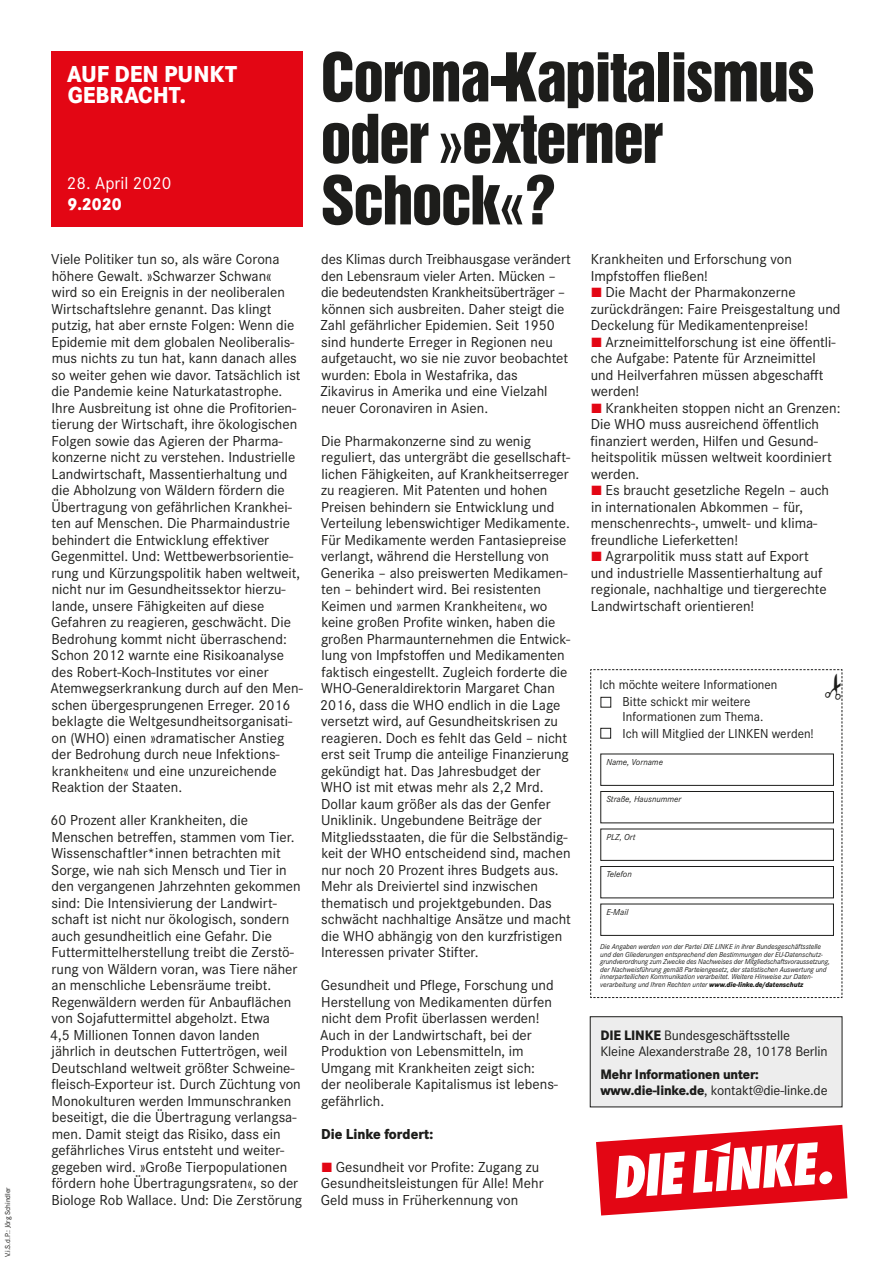
<style>
.page{position:relative;width:893px;height:1263px;background:#fff}
.page>*{position:absolute;margin:0;border:0;box-sizing:border-box;transform-origin:0 0}
.t1{font:61.5px/61.5px "Helvetica Inserat LT";letter-spacing:-.025em;color:#1d1d1b}
.t2{font:800 24px/21px "Corporate S";color:#fff;scale:.9 1}
.t3{font:18px "Corporate S";color:#fff}
.t4{font:800 18px "Corporate S";color:#fff;scale:.9 1}
.t5{font:15px/16.5px "Corporate S";color:#1d1d1b}
.t6{font:800 15px "Corporate S";color:#1d1d1b;scale:.9 1}
.t7{font:14.25px/16.5px "Corporate S";letter-spacing:-.01em;color:#1d1d1b}
.t8{font:800 14.25px/16.5px "Corporate S";letter-spacing:-.01em;color:#1d1d1b;scale:.9 1}
.t9{font:13.5px/17.2px "Corporate S";color:#1d1d1b;text-align:center}
.t10{font:italic 9px "Corporate S";color:#1d1d1b}
.t11{font:italic 7.5px/7.5px "Corporate S";letter-spacing:-.01em;color:#1d1d1b}
.t12{font:7.5px "Corporate S";letter-spacing:-.01em;color:#1d1d1b}
.s1{font-family:"Corporate S";font-weight:600}
.s2{color:#e30614}
.s3{font-weight:800}
.s4{font-weight:400}
</style>
<div class="page">
<div style="left:51px;top:51px;width:252px;height:175px;background:#e30614"></div>
<svg style="left:596px;top:1125px;width:251px;height:90px"></svg>
<div style="left:590px;top:1017px;width:252px;height:90px;background:#ededed"></div>
<div style="left:590px;top:1016px;width:252px;height:91px;border:1px solid #1d1d1b"></div>
<svg style="left:590px;top:669px;width:253px;height:329px"></svg>
<p class="t12" style="left:4px;top:1257px;width:72px;rotate:-90deg">V.i.S.d.P.: Jörg Schindler</p>
<h2 class="t2" style="left:67px;top:64px;width:190px">AUF DEN PUNKT<br>GEBRACHT.</h2>
<p class="t3" style="left:67px;top:173px;width:106px">28. April 2020</p>
<p class="t4" style="left:67px;top:193px;width:62px">9.2020</p>
<p class="t5" style="left:51px;top:251px;width:254px">Viele Politiker tun so, als wäre Corona höhere Gewalt. »Schwarzer Schwan«<br>wird so ein Ereignis in der neoliberalen Wirtschaftslehre genannt. Das klingt putzig, hat aber ernste Folgen: Wenn die Epidemie mit dem globalen Neoliberalis&shy;mus nichts zu tun hat, kann danach alles so weiter gehen wie davor. Tatsächlich ist die Pandemie keine Naturkatastrophe.<br>Ihre Ausbreitung ist ohne die Profitorien&shy;tierung der Wirtschaft, ihre ökologischen Folgen sowie das Agieren der Pharma&shy;konzerne nicht zu verstehen. Industrielle Landwirtschaft, Massentierhaltung und die Abholzung von Wäldern fördern die Übertragung von gefährlichen Krankhei&shy;ten auf Menschen. Die Pharmaindustrie behindert die Entwicklung effektiver Gegenmittel. Und: Wettbewerbsorientie&shy;rung und Kürzungspolitik haben weltweit, nicht nur im Gesundheitssektor hierzu&shy;lande, unsere Fähigkeiten auf diese Gefahren zu reagieren, geschwächt. Die Bedrohung kommt nicht überraschend:<br>Schon 2012 warnte eine Risikoanalyse des Robert-Koch-Institutes vor einer Atemwegserkrankung durch auf den Men&shy;schen übergesprungenen Erreger. 2016 beklagte die Weltgesundheitsorganisati&shy;on (WHO) einen »dramatischer Anstieg der Bedrohung durch neue Infektions&shy;krankheiten« und eine unzureichende Reaktion der Staaten.</p>
<p class="t5" style="left:50px;top:812px;width:253px">60 Prozent aller Krankheiten, die Menschen betreffen, stammen vom Tier.<br>Wissenschaftler*innen betrachten mit Sorge, wie nah sich Mensch und Tier in den vergangenen Jahrzehnten gekommen sind: Die Intensivierung der Landwirt&shy;schaft ist nicht nur ökologisch, sondern auch gesundheitlich eine Gefahr. Die Futtermittelherstellung treibt die Zerstö&shy;rung von Wäldern voran, was Tiere näher an menschliche Lebensräume treibt.<br>Regenwäldern werden für Anbauflächen von Sojafuttermittel abgeholzt. Etwa<br>4,5 Millionen Tonnen davon landen jährlich in deutschen Futtertrögen, weil Deutschland weltweit größter Schweine&shy;fleisch-Exporteur ist. Durch Züchtung von Monokulturen werden Immunschranken beseitigt, die die Übertragung verlangsa&shy;men. Damit steigt das Risiko, dass ein gefährliches Virus entsteht und weiter&shy;gegeben wird. »Große Tierpopulationen fördern hohe Übertragungsraten«, so der Biologe Rob Wallace. Und: Die Zerstörung</p>
<h1 class="t1" style="left:321px;top:48px;width:495px">Corona-Kapitalismus oder <span class="s1">»</span>externer<br>Schock<span class="s1">«</span>?</h1>
<p class="t5" style="left:321px;top:251px;width:252px">des Klimas durch Treibhausgase verändert den Lebensraum vieler Arten. Mücken – die bedeutendsten Krankheitsüberträger – können sich ausbreiten. Daher steigt die Zahl gefährlicher Epidemien. Seit 1950 sind hunderte Erreger in Regionen neu aufgetaucht, wo sie nie zuvor beobachtet wurden: Ebola in Westafrika, das Zikavirus in Amerika und eine Vielzahl neuer Coronaviren in Asien.</p>
<p class="t5" style="left:320px;top:433px;width:252px">Die Pharmakonzerne sind zu wenig reguliert, das untergräbt die gesellschaft&shy;lichen Fähigkeiten, auf Krankheitserreger zu reagieren. Mit Patenten und hohen Preisen behindern sie Entwicklung und Verteilung lebenswichtiger Medikamente.<br>Für Medikamente werden Fantasiepreise verlangt, während die Herstellung von Generika – also preiswerten Medikamen&shy;ten – behindert wird. Bei resistenten Keimen und »armen Krankheiten«, wo keine großen Profite winken, haben die großen Pharmaunternehmen die Entwick&shy;lung von Impfstoffen und Medikamenten faktisch eingestellt. Zugleich forderte die WHO-Generaldirektorin Margaret Chan 2016, dass die WHO endlich in die Lage versetzt wird, auf Gesundheitskrisen zu reagieren. Doch es fehlt das Geld – nicht erst seit Trump die anteilige Finanzierung gekündigt hat. Das Jahresbudget der WHO ist mit etwas mehr als 2,2 Mrd.<br>Dollar kaum größer als das der Genfer Uniklinik. Ungebundene Beiträge der Mitgliedsstaaten, die für die Selbständig&shy;keit der WHO entscheidend sind, machen nur noch 20 Prozent ihres Budgets aus.<br>Mehr als Dreiviertel sind inzwischen thematisch und projektgebunden. Das schwächt nachhaltige Ansätze und macht die WHO abhängig von den kurzfristigen Interessen privater Stifter.</p>
<p class="t5" style="left:320px;top:977px;width:239px">Gesundheit und Pflege, Forschung und Herstellung von Medikamenten dürfen nicht dem Profit überlassen werden!<br>Auch in der Landwirtschaft, bei der Produktion von Lebensmitteln, im Umgang mit Krankheiten zeigt sich:<br>der neoliberale Kapitalismus ist lebens&shy;gefährlich.</p>
<p class="t6" style="left:321px;top:1125px;width:126px">Die Linke fordert:</p>
<p class="t5" style="left:321px;top:1159px;width:224px"><span class="s2">■</span> Gesundheit vor Profite: Zugang zu<br>Gesundheitsleistungen für Alle! Mehr<br>Geld muss in Früherkennung von</p>
<p class="t5" style="left:591px;top:251px;width:203px">Krankheiten und Erforschung von<br>Impfstoffen fließen!</p>
<p class="t5" style="left:591px;top:284px;width:251px"><span class="s2">■</span> Die Macht der Pharmakonzerne zurückdrängen: Faire Preisgestaltung und<br>Deckelung für Medikamentenpreise!</p>
<p class="t5" style="left:591px;top:334px;width:246px"><span class="s2">■</span> Arzneimittelforschung ist eine öffentli&shy;che Aufgabe: Patente für Arzneimittel und Heilverfahren müssen abgeschafft werden!</p>
<p class="t5" style="left:591px;top:400px;width:251px"><span class="s2">■</span> Krankheiten stoppen nicht an Grenzen:<br>Die WHO muss ausreichend öffentlich finanziert werden, Hilfen und Gesund&shy;heitspolitik müssen weltweit koordiniert werden.</p>
<p class="t5" style="left:591px;top:482px;width:240px"><span class="s2">■</span> Es braucht gesetzliche Regeln – auch in internationalen Abkommen – für, menschenrechts-, umwelt- und klima&shy;freundliche Lieferketten!</p>
<p class="t5" style="left:591px;top:548px;width:237px"><span class="s2">■</span> Agrarpolitik muss statt auf Export und industrielle Massentierhaltung auf regionale, nachhaltige und tiergerechte Landwirtschaft orientieren!</p>
<p class="t9" style="left:600px;top:676px;width:179px">Ich möchte weitere Informationen<br>Bitte schickt mir weitere</p>
<p class="t9" style="left:622px;top:708px;width:193px;text-align:left">Informationen zum Thema.<br>Ich will Mitglied der LINKEN werden!</p>
<p class="t10" style="left:606px;top:757px;width:58px">Name, Vorname</p>
<p class="t10" style="left:606px;top:794px;width:77px">Straße, Hausnummer</p>
<p class="t10" style="left:606px;top:832px;width:31px">PLZ, Ort</p>
<p class="t10" style="left:606px;top:869px;width:27px">Telefon</p>
<p class="t10" style="left:606px;top:907px;width:23px">E-Mail</p>
<p class="t11" style="left:600px;top:943px;width:231px">Die Angaben werden von der Partei DIE LINKE in ihrer Bundesgeschäftsstelle und den Gliederungen entsprechend den Bestimmungen der EU-Datenschutz&shy;grundverordnung zum Zwecke des Nachweises der Mitgliedschaftsvoraussetzung, der Nachweisführung gemäß Parteiengesetz, der statistischen Auswertung und innerparteilichen Kommunikation verarbeitet. Weitere Hinweise zur Daten&shy;verarbeitung und Ihren Rechten unter <span class="s3">www.die-linke.de/datenschutz</span></p>
<p class="t7" style="left:600px;top:1026px;width:229px"><span class="s3">DIE LINKE</span> Bundesgeschäftsstelle<br>Kleine Alexanderstraße 28, 10178 Berlin</p>
<p class="t8" style="left:600px;top:1065px;width:254px">Mehr Informationen unter: www.die-linke.de<span class="s4">, kontakt@die-linke.de</span></p>
</div>
